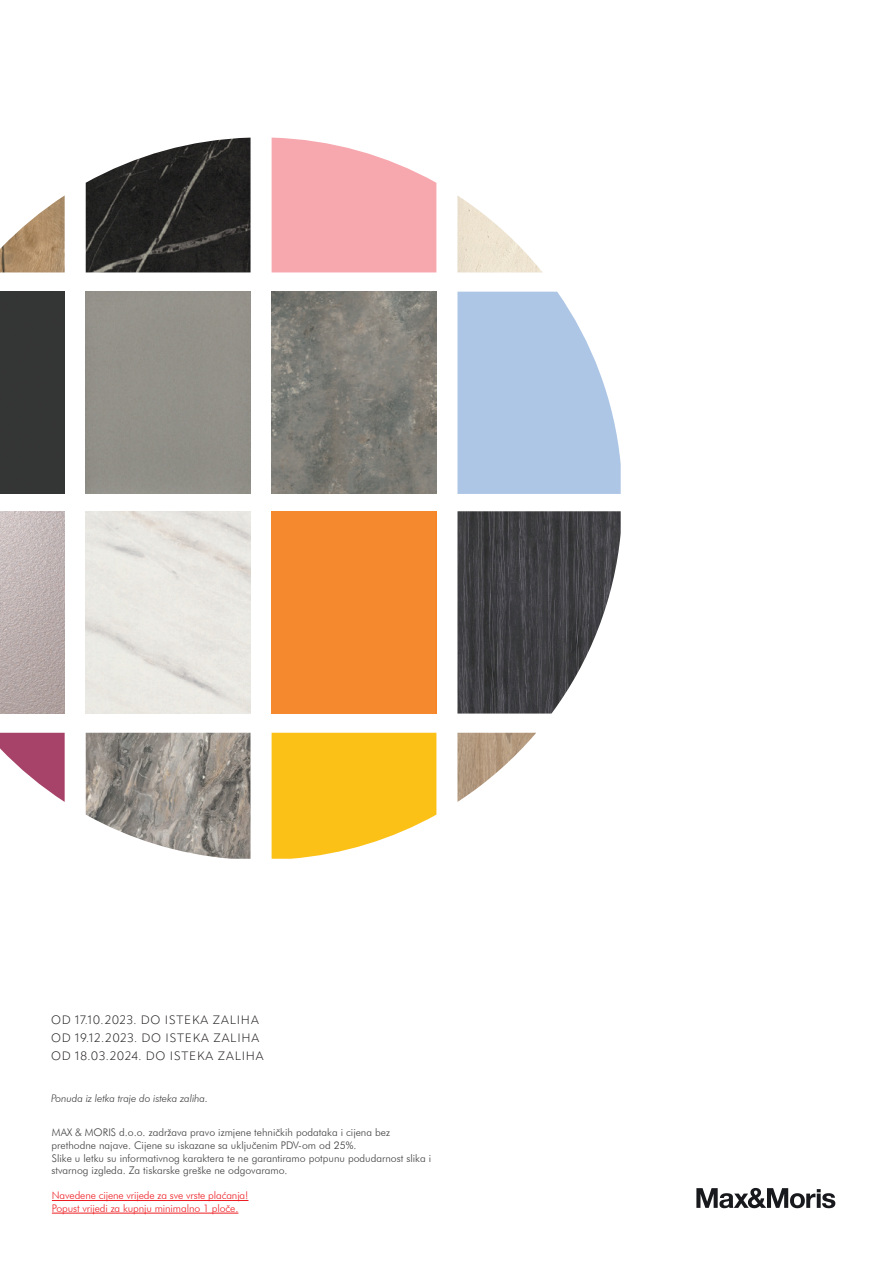
<style>
.page{position:relative;width:893px;height:1263px;background:#fff}
.page>*{position:absolute;margin:0;border:0;box-sizing:border-box;transform-origin:0 0}
.t1{font:300 12px "Apparat";letter-spacing:.07em;color:#231f20}
.t2{font:300 10.5px/12.6px "Futura BT";color:#3e3e3f}
.t3{font:300 10.5px "Futura BT";letter-spacing:-.01em;color:#ee1d23}
.t4{font:italic 300 10.5px "Futura BT";letter-spacing:-.01em;color:#3e3e3f}
</style>
<div class="page">
<hr style="left:52px;top:1200px;width:196px;height:1px;background:#ee1d23">
<hr style="left:52px;top:1213px;width:186px;height:1px;background:#ee1d23">
<svg style="left:696px;top:1188px;width:139px;height:20px"></svg>
<div style="left:0;top:292px;width:65px;height:202px;background:#343535"></div>
<img style="left:457px;top:292px;width:164px;height:202px">
<div style="left:272px;top:511px;width:164px;height:202px;background:#f5892e"></div>
<img style="left:272px;top:733px;width:164px;height:126px">
<img style="left:272px;top:138px;width:164px;height:134px">
<img style="left:0;top:733px;width:65px;height:69px">
<img style="left:457px;top:511px;width:164px;height:202px">
<img style="left:457px;top:733px;width:79px;height:69px">
<img style="left:86px;top:138px;width:165px;height:134px">
<img style="left:272px;top:292px;width:164px;height:202px">
<img style="left:0;top:511px;width:65px;height:202px">
<img style="left:457px;top:196px;width:85px;height:76px">
<img style="left:86px;top:733px;width:165px;height:126px">
<img style="left:0;top:195px;width:65px;height:77px">
<p class="t1" style="left:51px;top:1012px;width:209px">OD 17.10.2023. DO ISTEKA ZALIHA</p>
<p class="t1" style="left:51px;top:1030px;width:210px">OD 19.12.2023. DO ISTEKA ZALIHA</p>
<p class="t1" style="left:51px;top:1048px;width:214px">OD 18.03.2024. DO ISTEKA ZALIHA</p>
<p class="t4" style="left:51px;top:1092px;width:159px">Ponuda iz letka traje do isteka zaliha.</p>
<p class="t2" style="left:52px;top:1126px;width:340px">MAX &amp; MORIS d.o.o. zadržava pravo izmjene tehničkih podataka i cijena bez prethodne najave. Cijene su iskazane sa uključenim PDV-om od 25%.</p>
<p class="t2" style="left:51px;top:1151px;width:381px">Slike u letku su informativnog karaktera te ne garantiramo potpunu podudarnost slika i stvarnog izgleda. Za tiskarske greške ne odgovaramo.</p>
<p class="t3" style="left:52px;top:1189px;width:198px">Navedene cijene vrijede za sve vrste plaćanja!</p>
<p class="t3" style="left:52px;top:1202px;width:188px">Popust vrijedi za kupnju minimalno 1 ploče.</p>
</div>
